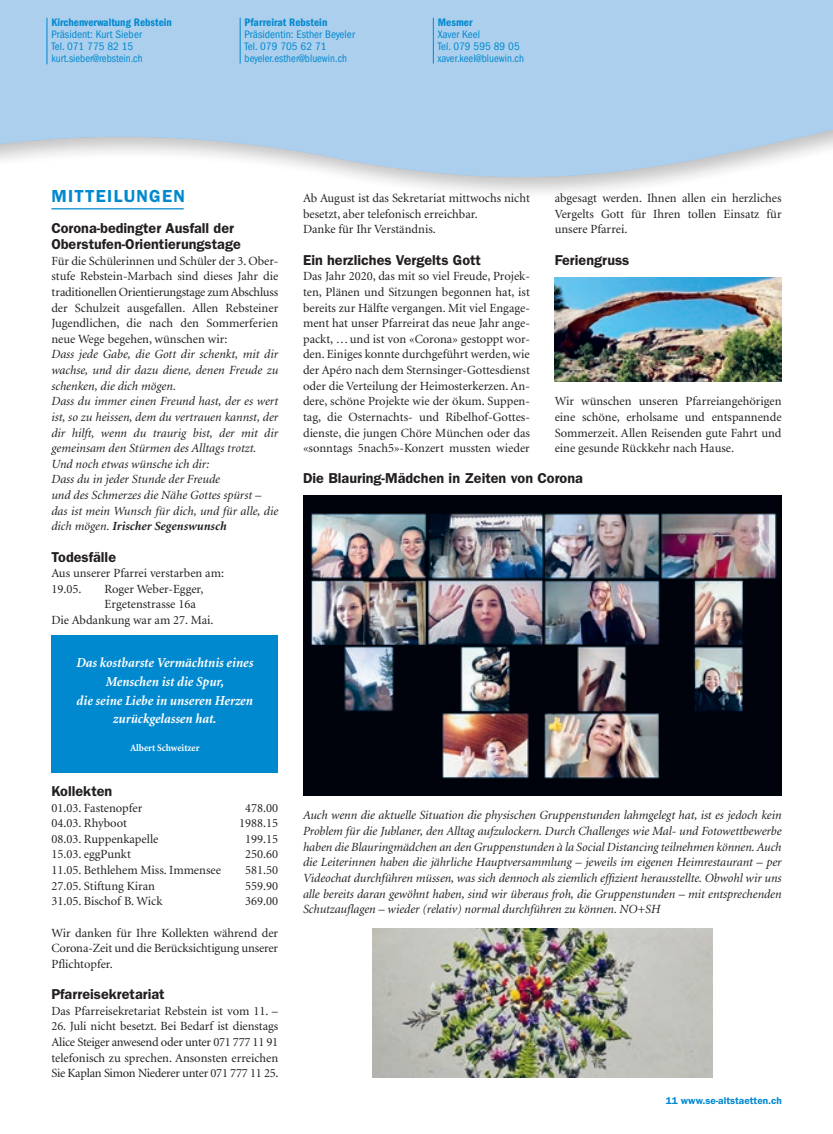
<style>
.page{position:relative;width:833px;height:1134px;background:#fff}
.page>*{position:absolute;margin:0;border:0;box-sizing:border-box;transform-origin:0 0}
.t1{font:600 17.5px "Franklin Gothic LT";letter-spacing:.07em;color:#0089cf}
.t2{font:600 14.38px/15.6px "Franklin Gothic LT";color:#231f20}
.t3{font:italic 700 13.75px/18.8px "Minion LT";letter-spacing:-.005em;color:#fff;text-align:center;scale:.95 1}
.t4{font:12.5px/15.6px "Minion LT";color:#231f20;text-align:justify}
.t5{font:italic 12.5px/15.6px "Minion LT";color:#231f20}
.t6{font:condensed 11.25px/11.9px "Franklin Gothic LT";letter-spacing:.005em;color:#0089cf}
.t7{font:600 condensed 11.25px "Franklin Gothic LT";letter-spacing:.005em;color:#0089cf}
.t8{font:600 10px "Franklin Gothic LT";color:#0089cf}
.t9{font:700 10px "Minion LT";color:#fff;scale:.95 1}
.s1{font-weight:700}
</style>
<div class="page">
<svg style="left:0;top:0;width:833px;height:193px;background:#b9d5ed"></svg>
<hr style="left:240px;top:18px;width:1px;height:46px;background:#0089cf">
<hr style="left:47px;top:18px;width:1px;height:46px;background:#0089cf">
<hr style="left:433px;top:18px;width:1px;height:46px;background:#0089cf">
<hr style="left:51px;top:208px;width:133px;height:1px;background:#0089cf">
<div style="left:51px;top:635px;width:227px;height:137px;background:#0089cf"></div>
<img style="left:555px;top:278px;width:226px;height:104px">
<img style="left:303px;top:496px;width:478px;height:300px">
<img style="left:372px;top:929px;width:340px;height:148px">
<p class="t7" style="left:51px;top:16px;width:122px">Kirchenverwaltung Rebstein</p>
<p class="t6" style="left:51px;top:28px;width:93px">Präsident: Kurt Sieber<br>Tel. 071 775 82 15 kurt.sieber@rebstein.ch</p>
<p class="t7" style="left:244px;top:16px;width:84px">Pfarreirat Rebstein</p>
<p class="t6" style="left:244px;top:28px;width:112px">Präsidentin: Esther Beyeler<br>Tel. 079 705 62 71 beyeler.esther@bluewin.ch</p>
<p class="t7" style="left:438px;top:16px;width:36px">Mesmer</p>
<p class="t6" style="left:438px;top:28px;width:88px">Xaver Keel<br>Tel. 079 595 89 05 xaver.keel@bluewin.ch</p>
<h1 class="t1" style="left:51px;top:186px;width:135px">MITTEILUNGEN</h1>
<p class="t2" style="left:51px;top:221px;width:191px">Corona-bedingter Ausfall der<br>Oberstufen-Orientierungstage</p>
<p class="t4" style="left:51px;top:253px;width:228px">Für die Schülerinnen und Schüler der 3. Ober&shy;stufe Rebstein-Marbach sind dieses Jahr die traditionellen Orientierungstage zum Abschluss der Schulzeit ausgefallen. Allen Rebsteiner Jugendlichen, die nach den Sommerferien neue Wege begehen, wünschen wir:</p>
<p class="t5" style="left:51px;top:347px;width:228px">Dass jede Gabe, die Gott dir schenkt, mit dir wachse, und dir dazu diene, denen Freude zu schenken, die dich mögen.<br>Dass du immer einen Freund hast, der es wert ist, so zu heissen, dem du vertrauen kannst, der dir hilft, wenn du traurig bist, der mit dir gemeinsam den Stürmen des Alltags trotzt.<br>Und noch etwas wünsche ich dir:<br>Dass du in jeder Stunde der Freude<br>und des Schmerzes die Nähe Gottes spürst – das ist mein Wunsch für dich, und für alle, die dich mögen. <span class="s1">Irischer Segenswunsch</span></p>
<p class="t2" style="left:51px;top:549px;width:66px">Todesfälle</p>
<p class="t4" style="left:51px;top:566px;width:174px">Aus unserer Pfarrei verstarben am:<br>19.05.</p>
<p class="t4" style="left:105px;top:581px;width:100px">Roger Weber-Egger,</p>
<p class="t4" style="left:105px;top:597px;width:93px">Ergetenstrasse 16a</p>
<p class="t4" style="left:51px;top:613px;width:163px">Die Abdankung war am 27. Mai.</p>
<p class="t3" style="left:76px;top:654px;width:188px">Das kostbarste Vermächtnis eines<br>Menschen ist die Spur,<br>die seine Liebe in unseren Herzen zurückgelassen hat.</p>
<p class="t9" style="left:130px;top:742px;width:75px">Albert Schweitzer</p>
<p class="t2" style="left:51px;top:783px;width:62px">Kollekten</p>
<p class="t4" style="left:51px;top:800px;width:92px">01.03. Fastenopfer</p>
<p class="t4" style="left:245px;top:800px;width:34px">478.00</p>
<p class="t4" style="left:51px;top:816px;width:77px">04.03. Rhyboot</p>
<p class="t4" style="left:239px;top:816px;width:40px">1988.15</p>
<p class="t4" style="left:51px;top:831px;width:109px">08.03. Ruppenkapelle</p>
<p class="t4" style="left:245px;top:831px;width:34px">199.15</p>
<p class="t4" style="left:51px;top:847px;width:81px">15.03. eggPunkt</p>
<p class="t4" style="left:245px;top:847px;width:34px">250.60</p>
<p class="t4" style="left:51px;top:863px;width:171px">11.05. Bethlehem Miss. Immensee</p>
<p class="t4" style="left:245px;top:863px;width:34px">581.50</p>
<p class="t4" style="left:51px;top:878px;width:105px">27.05. Stiftung Kiran</p>
<p class="t4" style="left:245px;top:878px;width:34px">559.90</p>
<p class="t4" style="left:51px;top:894px;width:113px">31.05. Bischof B. Wick</p>
<p class="t4" style="left:245px;top:894px;width:34px">369.00</p>
<p class="t4" style="left:51px;top:925px;width:228px">Wir danken für Ihre Kollekten während der Corona-Zeit und die Berücksichtigung unserer Pflichtopfer.</p>
<p class="t2" style="left:51px;top:986px;width:115px">Pfarreisekretariat</p>
<p class="t4" style="left:51px;top:1003px;width:228px">Das Pfarreisekretariat Rebstein ist vom 11. –</p>
<p class="t4" style="left:51px;top:1019px;width:229px">26. Juli nicht besetzt. Bei Bedarf ist dienstags Alice Steiger anwesend oder unter 071 777 11 91 telefonisch zu sprechen. Ansonsten erreichen Sie Kaplan Simon Niederer unter 071 777 11 25.</p>
<p class="t4" style="left:303px;top:191px;width:228px;text-align:left">Ab August ist das Sekretariat mittwochs nicht besetzt, aber telefonisch erreichbar.<br>Danke für Ihr Verständnis.</p>
<p class="t2" style="left:303px;top:252px;width:179px">Ein herzliches Vergelts Gott</p>
<p class="t4" style="left:303px;top:269px;width:228px">Das Jahr 2020, das mit so viel Freude, Projek&shy;ten, Plänen und Sitzungen begonnen hat, ist bereits zur Hälfte vergangen. Mit viel Engage&shy;ment hat unser Pfarreirat das neue Jahr ange&shy;packt, …und ist von «Corona» gestoppt wor&shy;den. Einiges konnte durchgeführt werden, wie der Apéro nach dem Sternsinger-Gottesdienst oder die Verteilung der Heimosterkerzen. An&shy;dere, schöne Projekte wie der ökum. Suppen&shy;tag, die Osternachts- und Ribelhof-Gottes&shy;dienste, die jungen Chöre München oder das «sonntags 5nach5»-Konzert mussten wieder</p>
<p class="t4" style="left:555px;top:191px;width:228px">abgesagt werden. Ihnen allen ein herzliches Vergelts Gott für Ihren tollen Einsatz für unsere Pfarrei.</p>
<p class="t2" style="left:555px;top:252px;width:76px">Feriengruss</p>
<p class="t4" style="left:555px;top:394px;width:228px">Wir wünschen unseren Pfarreiangehörigen eine schöne, erholsame und entspannende Sommerzeit. Allen Reisenden gute Fahrt und eine gesunde Rückkehr nach Hause.</p>
<p class="t2" style="left:303px;top:471px;width:281px">Die Blauring-Mädchen in Zeiten von Corona</p>
<p class="t5" style="left:303px;top:808px;width:480px;text-align:justify">Auch wenn die aktuelle Situation die physischen Gruppenstunden lahmgelegt hat, ist es jedoch kein Problem für die Jublaner, den Alltag aufzulockern. Durch Challenges wie Mal- und Fotowettbewerbe haben die Blauringmädchen an den Gruppenstunden à la Social Distancing teilnehmen können. Auch die Leiterinnen haben die jährliche Hauptversammlung – jeweils im eigenen Heimrestaurant – per Videochat durchführen müssen, was sich dennoch als ziemlich effizient herausstellte. Obwohl wir uns alle bereits daran gewöhnt haben, sind wir überaus froh, die Gruppenstunden – mit entsprechenden Schutzauflagen – wieder (relativ) normal durchführen zu können. NO+SH</p>
<p class="t8" style="left:666px;top:1094px;width:117px">11 www.se-altstaetten.ch</p>
</div>
